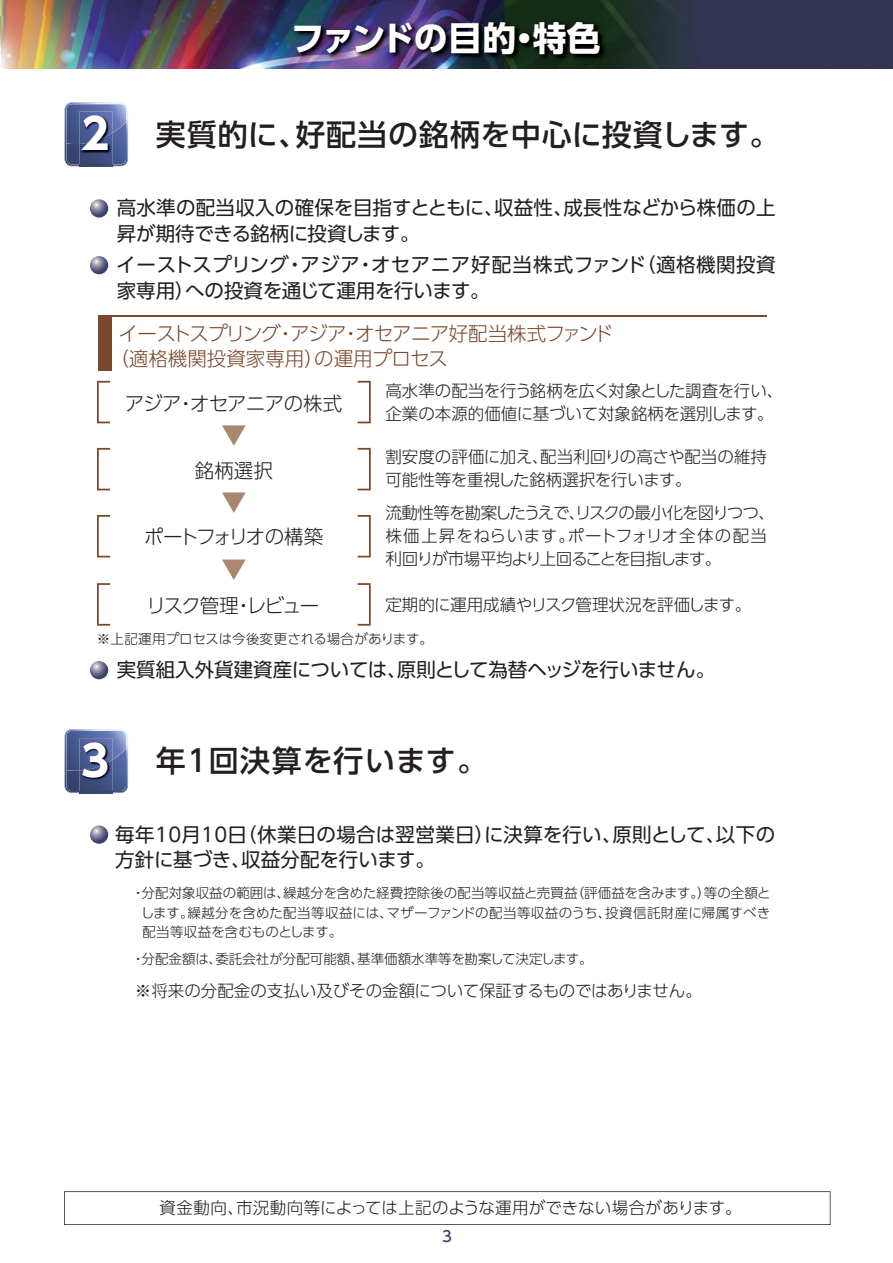
<style>
.page{position:relative;width:893px;height:1263px;background:#fff}
.page>*{position:absolute;margin:0;border:0;box-sizing:border-box;transform-origin:0 0}
.t1{font:42.3px "UD Shin Go Pro Bold 90 pv RKSJ H";color:#fff}
.t2{font:33.75px "UD Shin Go Pro Bold 90 pv RKSJ H";letter-spacing:-.03em;color:#fff}
.t3{font:30px "UD Shin Go Pro Medium 90 pv RKSJ H";letter-spacing:.03em;color:#231f20}
.t4{font:30px "UD Shin Go Pro Medium 90 pv RKSJ H";letter-spacing:.05em;color:#231f20}
.t5{font:19.5px/25.5px "UD Shin Go Pro Regular 90 pv RKSJ H";color:#231f20}
.t6{font:19.5px/25.5px "UD Shin Go Pro Light 90 pv RKSJ H";letter-spacing:-.03em;color:#7b482d}
.t7{font:19.5px "UD Shin Go Pro Light 90 pv RKSJ H";letter-spacing:-.045em;color:#231f20}
.t8{font:19.5px "UD Shin Go Pro Light 90 pv RKSJ H";letter-spacing:-.125em;color:#231f20}
.t9{font:19.5px "UD Shin Go Pro Light 90 pv RKSJ H";letter-spacing:-.095em;color:#231f20}
.t10{font:16.5px/23px "UD Shin Go Pro Light 90 pv RKSJ H";letter-spacing:-.02em;color:#231f20}
.t11{font:16.5px "UD Shin Go Pro Light 90 pv RKSJ H";letter-spacing:.015em;color:#231f20}
.t12{font:16.5px "UD Shin Go Pro Light 90 pv RKSJ H";color:#231f20}
.t13{font:15px "UD Shin Go Pro Medium 90 pv RKSJ H";color:#35446d}
.t14{font:13.5px/19.5px "UD Shin Go Pro Light 90 pv RKSJ H";color:#231f20;text-align:justify}
</style>
<div class="page">
<img style="left:1px;top:0;width:891px;height:69px">
<svg style="left:0;top:0;width:1px;height:17px"></svg>
<img style="left:1px;top:17px;width:891px;height:51px">
<svg style="left:222px;top:425px;width:24px;height:21px"></svg>
<svg style="left:222px;top:492px;width:24px;height:21px"></svg>
<svg style="left:222px;top:560px;width:24px;height:20px"></svg>
<div style="left:98px;top:316px;width:14px;height:55px;background:#7b482d"></div>
<svg style="left:97px;top:381px;width:13px;height:42px"></svg>
<svg style="left:357px;top:381px;width:14px;height:42px"></svg>
<svg style="left:97px;top:448px;width:13px;height:42px"></svg>
<svg style="left:357px;top:448px;width:14px;height:42px"></svg>
<svg style="left:97px;top:515px;width:13px;height:43px"></svg>
<svg style="left:357px;top:515px;width:14px;height:43px"></svg>
<svg style="left:97px;top:583px;width:13px;height:43px"></svg>
<svg style="left:357px;top:583px;width:14px;height:43px"></svg>
<hr style="left:98px;top:315px;width:668px;height:2px;background:#7b482d">
<svg style="left:90px;top:199px;width:18px;height:19px"></svg>
<svg style="left:90px;top:825px;width:18px;height:19px"></svg>
<svg style="left:90px;top:256px;width:18px;height:18px"></svg>
<svg style="left:90px;top:661px;width:18px;height:18px"></svg>
<svg style="left:64px;top:102px;width:64px;height:64px;background:#6676a4"></svg>
<img style="left:80px;top:144px;width:33px;height:23px">
<img style="left:80px;top:111px;width:33px;height:33px">
<svg style="left:64px;top:729px;width:64px;height:64px;background:#6575a4"></svg>
<img style="left:80px;top:771px;width:33px;height:23px">
<img style="left:80px;top:738px;width:33px;height:33px">
<svg style="left:64px;top:1191px;width:766px;height:34px"></svg>
<img style="left:0;top:17px;width:1px;height:37px">
<h2 class="t2" style="left:291px;top:26px;width:311px">ファンドの目的・特色</h2>
<h1 class="t1" style="left:81px;top:119px;width:29px">2</h1>
<h3 class="t3" style="left:156px;top:123px;width:625px">実質的に、好配当の銘柄を中心に投資します。</h3>
<p class="t5" style="left:117px;top:198px;width:660px">高水準の配当収入の確保を目指すとともに、収益性、成長性などから株価の上昇が期待できる銘柄に投資します。</p>
<p class="t5" style="left:116px;top:255px;width:661px">イーストスプリング・アジア・オセアニア好配当株式ファンド（適格機関投資家専用）への投資を通じて運用を行います。</p>
<p class="t6" style="left:109px;top:323px;width:505px;text-indent:9px">イーストスプリング・アジア・オセアニア好配当株式ファンド（適格機関投資家専用）の運用プロセス</p>
<p class="t7" style="left:125px;top:396px;width:219px">アジア・オセアニアの株式</p>
<p class="t10" style="left:385px;top:382px;width:399px">高水準の配当を行う銘柄を広く対象とした調査を行い、企業の本源的価値に基づいて対象銘柄を選別します。</p>
<p class="t7" style="left:195px;top:464px;width:79px">銘柄選択</p>
<p class="t8" style="left:144px;top:529px;width:181px">ポートフォリオの構築</p>
<p class="t12" style="left:385px;top:451px;width:383px">割安度の評価に加え、配当利回りの高さや配当の維持</p>
<p class="t10" style="left:385px;top:466px;width:391px;line-height:32.5px">可能性等を重視した銘柄選択を行います。<br>流動性等を勘案したうえで、リスクの最小化を図りつつ、</p>
<p class="t10" style="left:385px;top:526px;width:383px">株価上昇をねらいます。ポートフォリオ全体の配当利回りが市場平均より上回ることを目指します。</p>
<p class="t9" style="left:147px;top:599px;width:174px">リスク管理・レビュー</p>
<p class="t10" style="left:385px;top:595px;width:367px">定期的に運用成績やリスク管理状況を評価します。</p>
<p class="t14" style="left:97px;top:631px;width:338px">※上記運用プロセスは今後変更される場合があります。</p>
<p class="t5" style="left:117px;top:660px;width:600px">実質組入外貨建資産については、原則として為替ヘッジを行いません。</p>
<h1 class="t1" style="left:81px;top:745px;width:29px">3</h1>
<h3 class="t4" style="left:156px;top:749px;width:332px">年1回決算を行います。</h3>
<p class="t5" style="left:115px;top:824px;width:661px">毎年10月10日（休業日の場合は翌営業日）に決算を行い、原則として、以下の方針に基づき、収益分配を行います。</p>
<p class="t14" style="left:141px;top:885px;width:631px;text-indent:-9px">・分配対象収益の範囲は、繰越分を含めた経費控除後の配当等収益と売買益（評価益を含みます。）等の全額とします。繰越分を含めた配当等収益には、マザーファンドの配当等収益のうち、投資信託財産に帰属すべき配当等収益を含むものとします。</p>
<p class="t14" style="left:131px;top:951px;width:462px">・分配金額は、委託会社が分配可能額、基準価額水準等を勘案して決定します。</p>
<p class="t10" style="left:135px;top:981px;width:568px">※将来の分配金の支払い及びその金額について保証するものではありません。</p>
<p class="t11" style="left:160px;top:1201px;width:583px">資金動向、市況動向等によっては上記のような運用ができない場合があります。</p>
<p class="t13" style="left:442px;top:1230px;width:11px">3</p>
</div>
